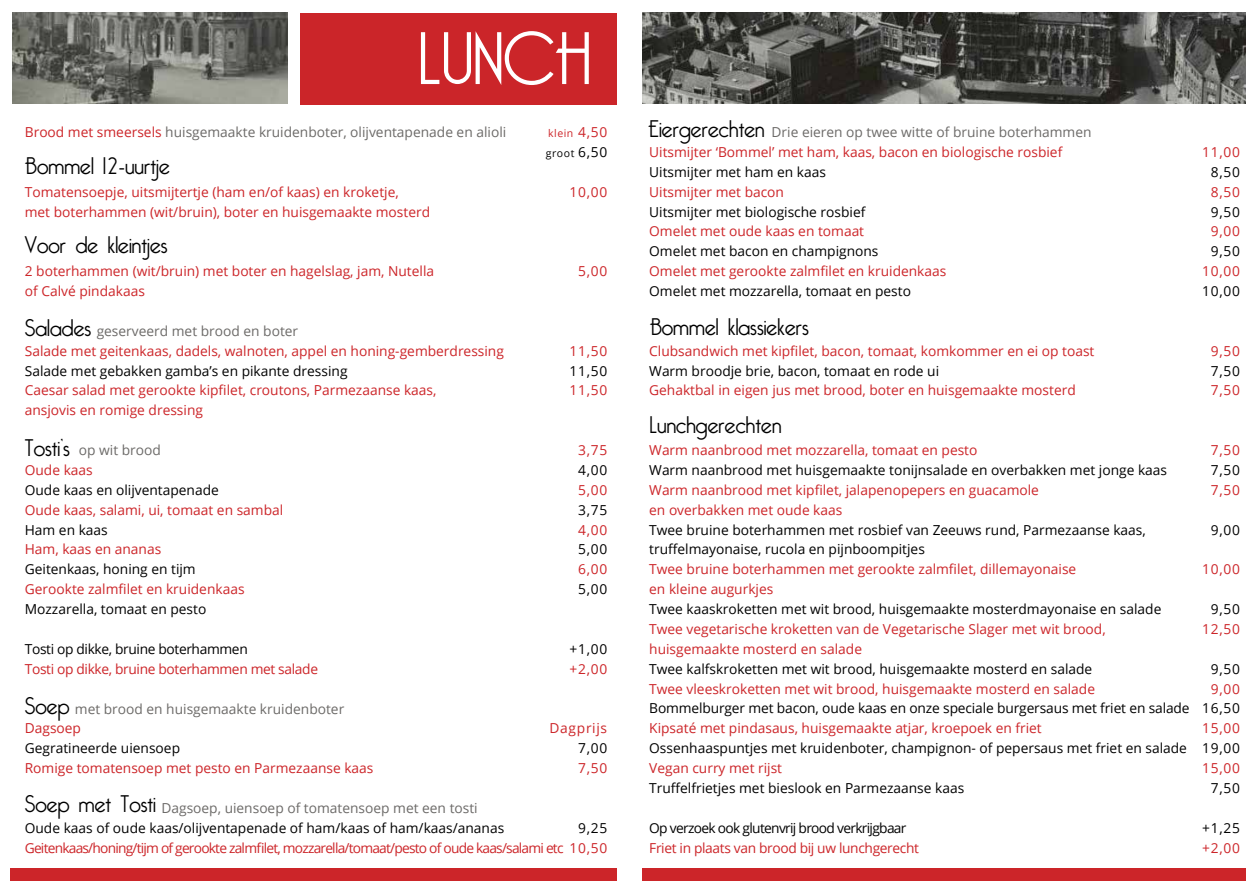
<style>
.page{position:relative;width:1259px;height:893px;background:#fff}
.page>*{position:absolute;margin:0;border:0;box-sizing:border-box;transform-origin:0 0}
.t1{font:300 72.45px "Bellerose";color:#fff}
.t2{font:300 23.4px "Bellerose";color:#000}
.t3{font:13.8px/19.8px "Open Sans";color:#cc2529}
.t4{font:13.8px/19.8px "Open Sans";color:#000}
.t5{font:13.8px "Open Sans";color:#6c6a68}
.t6{font:13.8px "Open Sans";letter-spacing:-.055em;color:#cc2529}
.t7{font:13.8px "Open Sans";letter-spacing:-.025em;color:#cc2529}
.t8{font:13.8px "Open Sans";letter-spacing:-.05em;color:#000}
.t9{font:13.8px "Open Sans";letter-spacing:-.025em;color:#000}
.t10{font:13.8px "Open Sans";letter-spacing:.05em;color:#cc2529}
.t11{font:10.5px/20px "Open Sans";letter-spacing:.05em;color:#cc2529}
.s1{color:#cc2529}
.s2{font-size:13.8px}
.s3{color:#000}
.s4{font-size:13.8px;color:#000}
.s5{font-family:"Bellerose";font-weight:300;font-size:23.4px;color:#000}
.s6{color:#6c6a68}
</style>
<div class="page">
<div style="left:11px;top:868px;width:1235px;height:12px;background:#cc2529"></div>
<div style="left:300px;top:13px;width:318px;height:91px;background:#cb2529"></div>
<img style="left:13px;top:13px;width:274px;height:91px">
<img style="left:643px;top:13px;width:603px;height:91px">
<div style="left:618px;top:0;width:24px;height:893px;background:#fff"></div>
<h1 class="t1" style="left:419px;top:17px;width:174px">LUNCH</h1>
<p class="t5" style="left:25px;top:123px;width:483px"><span class="s1">Brood met smeersels</span> huisgemaakte kruidenboter, olijventapenade en alioli</p>
<h2 class="t2" style="left:25px;top:152px;width:146px">Bommel 12-uurtje</h2>
<p class="t3" style="left:25px;top:181px;width:407px">Tomatensoepje, uitsmijtertje (ham en/of kaas) en kroketje,<br>met boterhammen (wit/bruin), boter en huisgemaakte mosterd</p>
<h2 class="t2" style="left:25px;top:231px;width:144px">Voor de kleintjes</h2>
<p class="t11" style="left:546px;top:123px;width:63px">klein <span class="s2">4,50 </span><span class="s3">groot</span> <span class="s4">6,50</span></p>
<p class="t3" style="left:569px;top:181px;width:39px">10,00</p>
<p class="t3" style="left:25px;top:261px;width:411px">2 boterhammen (wit/bruin) met boter en hagelslag, jam, Nutella of Calvé pindakaas</p>
<p class="t5" style="left:97px;top:321px;width:203px">geserveerd met brood en boter</p>
<p class="t3" style="left:25px;top:340px;width:481px">Salade met geitenkaas, dadels, walnoten, appel en honing-gemberdressing</p>
<p class="t4" style="left:25px;top:360px;width:324px">Salade met gebakken gamba’s en pikante dressing</p>
<p class="t3" style="left:25px;top:380px;width:413px">Caesar salad met gerookte kipfilet, croutons, Parmezaanse kaas, ansjovis en romige dressing</p>
<p class="t5" style="left:79px;top:441px;width:84px">op wit brood</p>
<p class="t3" style="left:25px;top:460px;width:69px">Oude kaas</p>
<p class="t4" style="left:25px;top:480px;width:196px">Oude kaas en olijventapenade</p>
<p class="t3" style="left:25px;top:499px;width:260px">Oude kaas, salami, ui, tomaat en sambal</p>
<p class="t4" style="left:25px;top:519px;width:85px">Ham en kaas</p>
<p class="t3" style="left:25px;top:539px;width:138px">Ham, kaas en ananas</p>
<p class="t4" style="left:25px;top:559px;width:172px">Geitenkaas, honing en tijm</p>
<p class="t3" style="left:25px;top:579px;width:221px">Gerookte zalmfilet en kruidenkaas</p>
<p class="t4" style="left:25px;top:599px;width:183px">Mozzarella, tomaat en pesto</p>
<p class="t9" style="left:25px;top:639px;width:224px">Tosti op dikke, bruine boterhammen</p>
<p class="t7" style="left:25px;top:659px;width:295px">Tosti op dikke, bruine boterhammen met salade</p>
<p class="t5" style="left:75px;top:699px;width:271px">met brood en huisgemaakte kruidenboter</p>
<p class="t3" style="left:25px;top:718px;width:58px">Dagsoep</p>
<p class="t4" style="left:25px;top:738px;width:157px">Gegratineerde uiensoep</p>
<p class="t3" style="left:25px;top:758px;width:350px">Romige tomatensoep met pesto en Parmezaanse kaas</p>
<p class="t5" style="left:161px;top:798px;width:318px">Dagsoep, uiensoep of tomatensoep met een tosti</p>
<p class="t4" style="left:25px;top:817px;width:481px">Oude kaas of oude kaas/olijventapenade of ham/kaas of ham/kaas/ananas</p>
<p class="t6" style="left:25px;top:838px;width:584px">Geitenkaas/honing/tijm of gerookte zalmfilet, mozzarella/tomaat/pesto of oude kaas/salami etc 10,50</p>
<p class="t3" style="left:578px;top:261px;width:31px">5,00</p>
<h2 class="t2" style="left:25px;top:314px;width:68px">Salades</h2>
<p class="t3" style="left:569px;top:340px;width:39px">11,50</p>
<p class="t4" style="left:569px;top:360px;width:39px">11,50</p>
<p class="t3" style="left:569px;top:380px;width:39px">11,50</p>
<h2 class="t2" style="left:25px;top:434px;width:47px">Tosti’s</h2>
<p class="t3" style="left:578px;top:440px;width:31px">3,75</p>
<p class="t4" style="left:578px;top:460px;width:31px">4,00</p>
<p class="t3" style="left:578px;top:480px;width:31px">5,00</p>
<p class="t4" style="left:578px;top:499px;width:31px">3,75</p>
<p class="t3" style="left:578px;top:519px;width:31px">4,00</p>
<p class="t4" style="left:578px;top:539px;width:31px">5,00</p>
<p class="t3" style="left:578px;top:559px;width:31px">6,00</p>
<p class="t4" style="left:578px;top:579px;width:31px">5,00</p>
<p class="t4" style="left:569px;top:639px;width:39px">+1,00</p>
<p class="t3" style="left:569px;top:658px;width:39px">+2,00</p>
<h2 class="t2" style="left:25px;top:692px;width:46px">Soep</h2>
<p class="t10" style="left:549px;top:719px;width:59px">Dagprijs</p>
<p class="t4" style="left:578px;top:738px;width:31px">7,00</p>
<p class="t3" style="left:578px;top:758px;width:31px">7,50</p>
<h2 class="t2" style="left:25px;top:790px;width:133px">Soep met Tosti</h2>
<p class="t4" style="left:578px;top:817px;width:31px">9,25</p>
<p class="t3" style="left:648px;top:122px;width:445px"><span class="s5">Eiergerechten</span> <span class="s6">Drie eieren op twee witte of bruine boterhammen<br></span>Uitsmijter ‘Bommel’ met ham, kaas, bacon en biologische rosbief</p>
<p class="t4" style="left:649px;top:162px;width:178px">Uitsmijter met ham en kaas</p>
<p class="t3" style="left:649px;top:181px;width:136px">Uitsmijter met bacon</p>
<p class="t4" style="left:649px;top:201px;width:218px">Uitsmijter met biologische rosbief</p>
<p class="t3" style="left:649px;top:221px;width:216px">Omelet met oude kaas en tomaat</p>
<p class="t4" style="left:649px;top:241px;width:231px">Omelet met bacon en champignons</p>
<p class="t3" style="left:649px;top:261px;width:299px">Omelet met gerookte zalmfilet en kruidenkaas</p>
<p class="t4" style="left:649px;top:281px;width:263px">Omelet met mozzarella, tomaat en pesto</p>
<h2 class="t2" style="left:650px;top:313px;width:161px">Bommel klassiekers</h2>
<p class="t3" style="left:649px;top:340px;width:447px">Clubsandwich met kipfilet, bacon, tomaat, komkommer en ei op toast</p>
<p class="t4" style="left:649px;top:360px;width:291px">Warm broodje brie, bacon, tomaat en rode ui</p>
<p class="t3" style="left:649px;top:380px;width:428px">Gehaktbal in eigen jus met brood, boter en huisgemaakte mosterd</p>
<h2 class="t2" style="left:650px;top:411px;width:133px">Lunchgerechten</h2>
<p class="t3" style="left:649px;top:440px;width:330px">Warm naanbrood met mozzarella, tomaat en pesto</p>
<p class="t4" style="left:649px;top:460px;width:519px">Warm naanbrood met huisgemaakte tonijnsalade en overbakken met jonge kaas</p>
<p class="t3" style="left:649px;top:480px;width:391px">Warm naanbrood met kipfilet, jalapenopepers en guacamole en overbakken met oude kaas</p>
<p class="t4" style="left:649px;top:519px;width:498px">Twee bruine boterhammen met rosbief van Zeeuws rund, Parmezaanse kaas, truffelmayonaise, rucola en pijnboompitjes</p>
<p class="t3" style="left:649px;top:559px;width:428px">Twee bruine boterhammen met gerookte zalmfilet, dillemayonaise en kleine augurkjes</p>
<p class="t4" style="left:649px;top:599px;width:513px">Twee kaaskroketten met wit brood, huisgemaakte mosterdmayonaise en salade</p>
<p class="t3" style="left:649px;top:619px;width:458px">Twee vegetarische kroketten van de Vegetarische Slager met wit brood, huisgemaakte mosterd en salade</p>
<p class="t4" style="left:649px;top:658px;width:444px">Twee kalfskroketten met wit brood, huisgemaakte mosterd en salade</p>
<p class="t3" style="left:649px;top:678px;width:447px">Twee vleeskroketten met wit brood, huisgemaakte mosterd en salade</p>
<p class="t4" style="left:649px;top:698px;width:542px">Bommelburger met bacon, oude kaas en onze speciale burgersaus met friet en salade</p>
<p class="t3" style="left:649px;top:718px;width:394px">Kipsaté met pindasaus, huisgemaakte atjar, kroepoek en friet</p>
<p class="t4" style="left:649px;top:738px;width:539px">Ossenhaaspuntjes met kruidenboter, champignon- of pepersaus met friet en salade</p>
<p class="t3" style="left:649px;top:758px;width:134px">Vegan curry met rijst</p>
<p class="t4" style="left:649px;top:778px;width:316px">Truffelfrietjes met bieslook en Parmezaanse kaas</p>
<p class="t8" style="left:649px;top:818px;width:259px">Op verzoek ook glutenvrij brood verkrijgbaar</p>
<p class="t7" style="left:649px;top:838px;width:271px">Friet in plaats van brood bij uw lunchgerecht</p>
<p class="t3" style="left:1202px;top:142px;width:39px">11,00</p>
<p class="t4" style="left:1210px;top:162px;width:31px">8,50</p>
<p class="t3" style="left:1210px;top:181px;width:31px">8,50</p>
<p class="t4" style="left:1210px;top:201px;width:31px">9,50</p>
<p class="t3" style="left:1210px;top:221px;width:31px">9,00</p>
<p class="t4" style="left:1210px;top:241px;width:31px">9,50</p>
<p class="t3" style="left:1202px;top:261px;width:39px">10,00</p>
<p class="t4" style="left:1202px;top:281px;width:39px">10,00</p>
<p class="t3" style="left:1210px;top:340px;width:31px">9,50</p>
<p class="t4" style="left:1210px;top:360px;width:31px">7,50</p>
<p class="t3" style="left:1210px;top:380px;width:31px">7,50</p>
<p class="t3" style="left:1210px;top:440px;width:31px">7,50</p>
<p class="t4" style="left:1210px;top:460px;width:31px">7,50</p>
<p class="t3" style="left:1210px;top:480px;width:31px">7,50</p>
<p class="t4" style="left:1210px;top:519px;width:31px">9,00</p>
<p class="t3" style="left:1202px;top:559px;width:39px">10,00</p>
<p class="t4" style="left:1210px;top:599px;width:31px">9,50</p>
<p class="t3" style="left:1202px;top:619px;width:39px">12,50</p>
<p class="t4" style="left:1210px;top:658px;width:31px">9,50</p>
<p class="t3" style="left:1210px;top:678px;width:31px">9,00</p>
<p class="t4" style="left:1202px;top:698px;width:39px">16,50</p>
<p class="t3" style="left:1202px;top:718px;width:39px">15,00</p>
<p class="t4" style="left:1202px;top:738px;width:39px">19,00</p>
<p class="t3" style="left:1202px;top:758px;width:39px">15,00</p>
<p class="t4" style="left:1210px;top:778px;width:31px">7,50</p>
<p class="t4" style="left:1202px;top:817px;width:39px">+1,25</p>
<p class="t3" style="left:1202px;top:837px;width:39px">+2,00</p>
</div>
